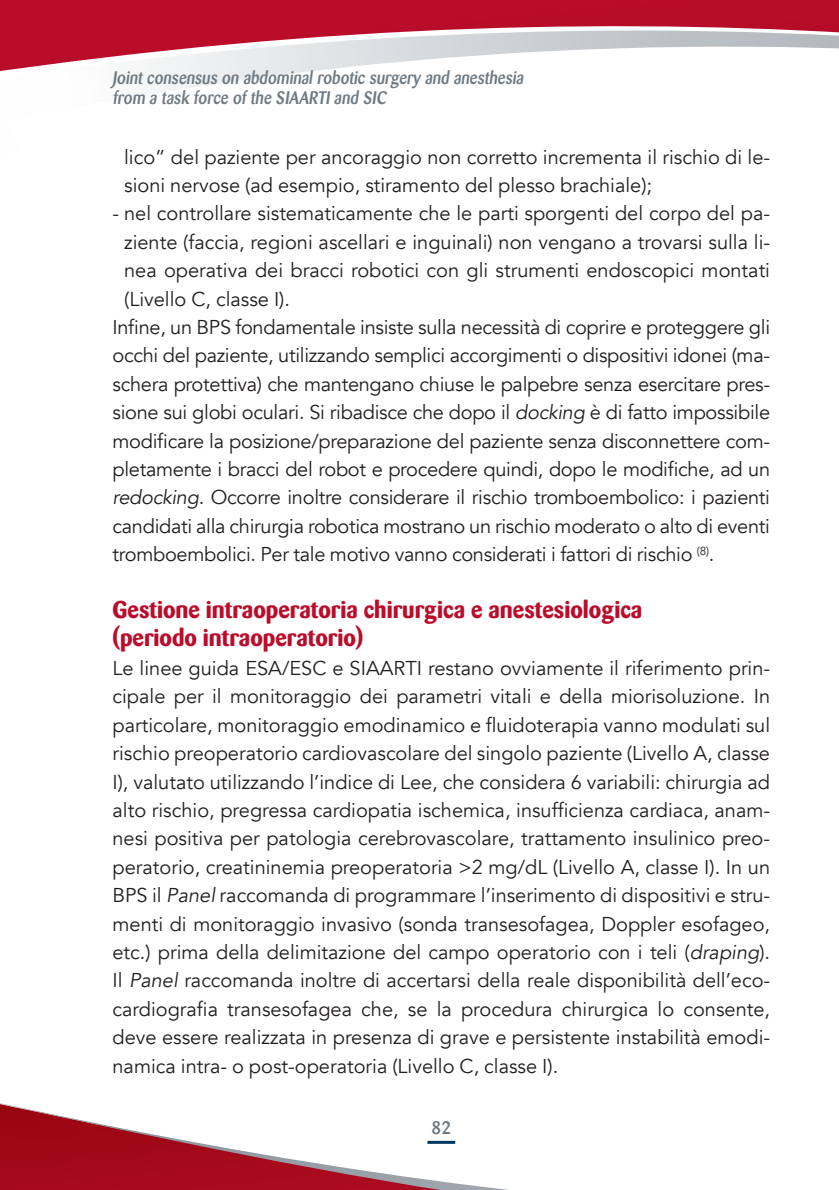
<style>
.page{position:relative;width:839px;height:1190px;background:#fff}
.page>*{position:absolute;margin:0;border:0;box-sizing:border-box;transform-origin:0 0}
.t1{font:700 24px/28.4px "Barmeno";color:#ba0d2b}
.t2{font:20px/28.4px "Avenir";letter-spacing:-.015em;color:#231f20}
.t3{font:500 18px/20px "Barmeno";color:#6e7a83;scale:.9 1}
.t4{font:500 18px "Barmeno";color:#6e7a83}
.s1{font-style:italic}
</style>
<div class="page">
<div style="left:0;top:1114px;width:48px;height:76px;background:#a00816"></div>
<img style="left:0;top:1103px;width:48px;height:11px">
<svg style="left:0;top:0;width:839px;height:93px"></svg>
<svg style="left:48px;top:1113px;width:460px;height:77px"></svg>
<p class="t3" style="left:113px;top:68px;width:461px">Joint consensus on abdominal robotic surgery and anesthesia from a task force of the SIAARTI and SIC</p>
<p class="t2" style="left:124px;top:143px;width:648px">lico” del paziente per ancoraggio non corretto incrementa il rischio di le&shy;sioni nervose (ad esempio, stiramento del plesso brachiale);</p>
<p class="t2" style="left:113px;top:200px;width:659px">- nel controllare sistematicamente che le parti sporgenti del corpo del pa-</p>
<p class="t2" style="left:124px;top:228px;width:647px">ziente (faccia, regioni ascellari e inguinali) non vengano a trovarsi sulla li-</p>
<p class="t2" style="left:124px;top:256px;width:647px">nea operativa dei bracci robotici con gli strumenti endoscopici montati</p>
<p class="t2" style="left:124px;top:285px;width:167px">(Livello C, classe I).</p>
<p class="t2" style="left:113px;top:313px;width:659px">Infine, un BPS fondamentale insiste sulla necessità di coprire e proteggere gli</p>
<p class="t2" style="left:113px;top:342px;width:659px">occhi del paziente, utilizzando semplici accorgimenti o dispositivi idonei (ma-</p>
<p class="t2" style="left:113px;top:370px;width:659px">schera protettiva) che mantengano chiuse le palpebre senza esercitare pres-</p>
<p class="t2" style="left:113px;top:398px;width:659px">sione sui globi oculari. Si ribadisce che dopo il <span class="s1">docking</span> è di fatto impossibile</p>
<p class="t2" style="left:113px;top:427px;width:659px">modificare la posizione/preparazione del paziente senza disconnettere com-</p>
<p class="t2" style="left:113px;top:455px;width:659px">pletamente i bracci del robot e procedere quindi, dopo le modifiche, ad un</p>
<p class="t2" style="left:113px;top:484px;width:659px"><span class="s1">redocking</span>. Occorre inoltre considerare il rischio tromboembolico: i pazienti</p>
<p class="t2" style="left:113px;top:512px;width:659px">candidati alla chirurgia robotica mostrano un rischio moderato o alto di eventi</p>
<p class="t2" style="left:113px;top:540px;width:604px">tromboembolici. Per tale motivo vanno considerati i fattori di rischio <sup>(8)</sup>.</p>
<p class="t1" style="left:113px;top:595px;width:531px">Gestione intraoperatoria chirurgica e anestesiologica (periodo intraoperatorio)</p>
<p class="t2" style="left:113px;top:654px;width:659px;text-align:justify">Le linee guida ESA/ESC e SIAARTI restano ovviamente il riferimento prin&shy;cipale per il monitoraggio dei parametri vitali e della miorisoluzione. In particolare, monitoraggio emodinamico e fluidoterapia vanno modulati sul rischio preoperatorio cardiovascolare del singolo paziente (Livello A, classe I), valutato utilizzando l’indice di Lee, che considera 6 variabili: chirurgia ad alto rischio, pregressa cardiopatia ischemica, insufficienza cardiaca, anam&shy;nesi positiva per patologia cerebrovascolare, trattamento insulinico preo&shy;peratorio, creatininemia preoperatoria &gt;2 mg/dL (Livello A, classe I). In un BPS il <span class="s1">Panel</span> raccomanda di programmare l’inserimento di dispositivi e stru&shy;menti di monitoraggio invasivo (sonda transesofagea, Doppler esofageo, etc.) prima della delimitazione del campo operatorio con i teli (<span class="s1">draping</span>).<br>Il <span class="s1">Panel</span> raccomanda inoltre di accertarsi della reale disponibilità dell’eco&shy;cardiografia transesofagea che, se la procedura chirurgica lo consente, deve essere realizzata in presenza di grave e persistente instabilità emodi&shy;namica intra- o post-operatoria (Livello C, classe I).</p>
<p class="t4" style="left:432px;top:1117px;width:21px">82</p>
</div>
